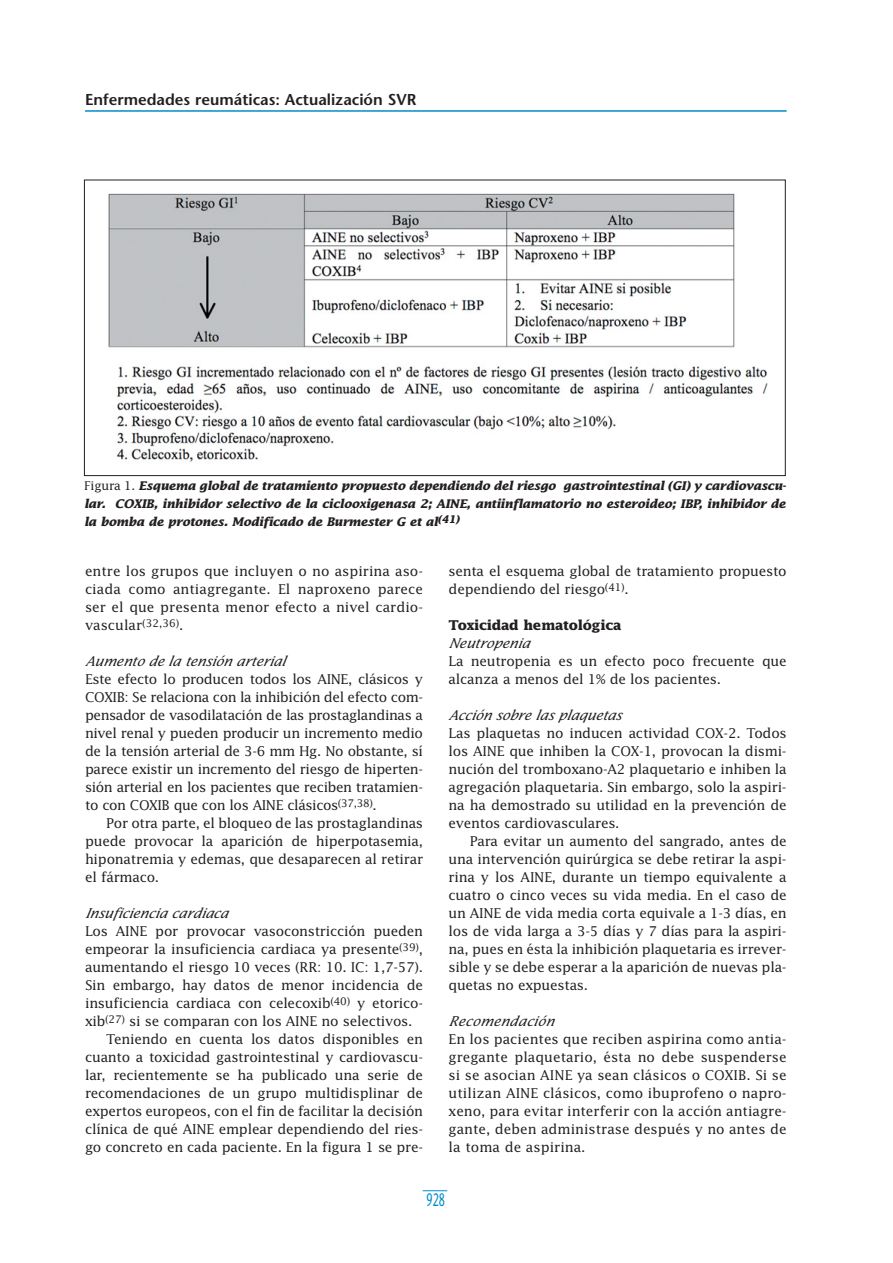
<style>
.page{position:relative;width:893px;height:1263px;background:#fff}
.page>*{position:absolute;margin:0;border:0;box-sizing:border-box;transform-origin:0 0}
.t1{font:500 18px "Stone Sans Std";color:#008ccb;scale:.6 1}
.t2{font:600 15.75px "Stone Sans Std";color:#231f20}
.t3{font:13.5px/18px "Lucida Std";letter-spacing:-.02em;color:#231f20}
.t4{font:13.5px/18px "Lucida Std";color:#231f20}
.t5{font:italic 13.5px "Lucida Std";letter-spacing:-.02em;color:#231f20}
.t6{font:italic 700 12px/18px "Lucida Std";letter-spacing:-.02em;color:#231f20;text-align:justify}
.s1{font-weight:400;font-style:normal}
.s2{font-weight:700}
.s3{font-style:italic}
</style>
<div class="page">
<hr style="left:85px;top:110px;width:702px;height:2px;background:#008ccb">
<svg style="left:423px;top:1190px;width:24px;height:1px"></svg>
<img style="left:108px;top:193px;width:660px;height:269px">
<p class="t2" style="left:85px;top:94px;width:333px">Enfermedades reumáticas: Actualización SVR</p>
<p class="t6" style="left:84px;top:478px;width:704px"><span class="s1">Figura 1.</span> Esquema global de tratamiento propuesto dependiendo del riesgo gastrointestinal (GI) y cardiovascu&shy;lar. COXIB, inhibidor selectivo de la ciclooxigenasa 2; AINE, antiinflamatorio no esteroideo; IBP, inhibidor de la bomba de protones. Modificado de Burmester G et al<sup>(41)</sup></p>
<p class="t3" style="left:85px;top:563px;width:340px;text-align:justify">entre los grupos que incluyen o no aspirina aso&shy;ciada como antiagregante. El naproxeno parece ser el que presenta menor efecto a nivel cardio&shy;vascular<sup>(32,36)</sup>.</p>
<p class="t5" style="left:85px;top:653px;width:202px">Aumento de la tensión arterial</p>
<p class="t3" style="left:85px;top:671px;width:340px">Este efecto lo producen todos los AINE, clásicos y</p>
<p class="t3" style="left:85px;top:689px;width:340px">COXIB: Se relaciona con la inhibición del efecto com-</p>
<p class="t3" style="left:85px;top:707px;width:340px">pensador de vasodilatación de las prostaglandinas a</p>
<p class="t3" style="left:85px;top:725px;width:340px">nivel renal y pueden producir un incremento medio</p>
<p class="t3" style="left:85px;top:743px;width:340px">de la tensión arterial de 3-6 mm Hg. No obstante, sí</p>
<p class="t3" style="left:85px;top:761px;width:340px">parece existir un incremento del riesgo de hiperten-</p>
<p class="t3" style="left:85px;top:779px;width:340px">sión arterial en los pacientes que reciben tratamien-</p>
<p class="t3" style="left:85px;top:797px;width:293px">to con COXIB que con los AINE clásicos<sup>(37,38)</sup>.</p>
<p class="t3" style="left:106px;top:815px;width:318px">Por otra parte, el bloqueo de las prostaglandinas</p>
<p class="t3" style="left:85px;top:833px;width:340px">puede provocar la aparición de hiperpotasemia,</p>
<p class="t3" style="left:85px;top:851px;width:340px">hiponatremia y edemas, que desaparecen al retirar</p>
<p class="t3" style="left:85px;top:869px;width:76px">el fármaco.</p>
<p class="t5" style="left:85px;top:905px;width:147px">Insuficiencia cardiaca</p>
<p class="t3" style="left:85px;top:923px;width:340px">Los AINE por provocar vasoconstricción pueden</p>
<p class="t3" style="left:85px;top:941px;width:340px">empeorar la insuficiencia cardiaca ya presente<sup>(39)</sup>,</p>
<p class="t3" style="left:85px;top:959px;width:340px">aumentando el riesgo 10 veces (RR: 10. IC: 1,7-57).</p>
<p class="t3" style="left:85px;top:977px;width:340px">Sin embargo, hay datos de menor incidencia de</p>
<p class="t3" style="left:85px;top:995px;width:340px">insuficiencia cardiaca con celecoxib<sup>(40)</sup> y etorico-</p>
<p class="t3" style="left:85px;top:1013px;width:329px">xib<sup>(27)</sup> si se comparan con los AINE no selectivos.</p>
<p class="t3" style="left:106px;top:1031px;width:318px">Teniendo en cuenta los datos disponibles en</p>
<p class="t3" style="left:85px;top:1049px;width:340px">cuanto a toxicidad gastrointestinal y cardiovascu-</p>
<p class="t3" style="left:85px;top:1067px;width:340px">lar, recientemente se ha publicado una serie de</p>
<p class="t3" style="left:85px;top:1085px;width:340px">recomendaciones de un grupo multidisplinar de</p>
<p class="t3" style="left:85px;top:1103px;width:340px">expertos europeos, con el fin de facilitar la decisión</p>
<p class="t3" style="left:85px;top:1121px;width:340px">clínica de qué AINE emplear dependiendo del ries-</p>
<p class="t3" style="left:85px;top:1139px;width:340px">go concreto en cada paciente. En la figura 1 se pre-</p>
<p class="t3" style="left:449px;top:563px;width:340px">senta el esquema global de tratamiento propuesto dependiendo del riesgo<sup>(41)</sup>.</p>
<p class="t3" style="left:449px;top:617px;width:340px"><span class="s2">Toxicidad hematológica<br></span><span class="s3">Neutropenia<br></span>La neutropenia es un efecto poco frecuente que alcanza a menos del 1% de los pacientes.</p>
<p class="t5" style="left:449px;top:707px;width:177px">Acción sobre las plaquetas</p>
<p class="t3" style="left:449px;top:725px;width:340px">Las plaquetas no inducen actividad COX-2. Todos</p>
<p class="t3" style="left:449px;top:743px;width:340px">los AINE que inhiben la COX-1, provocan la dismi-</p>
<p class="t3" style="left:449px;top:761px;width:340px">nución del tromboxano-A2 plaquetario e inhiben la</p>
<p class="t3" style="left:449px;top:779px;width:340px">agregación plaquetaria. Sin embargo, solo la aspiri-</p>
<p class="t3" style="left:449px;top:797px;width:340px">na ha demostrado su utilidad en la prevención de</p>
<p class="t3" style="left:449px;top:815px;width:172px">eventos cardiovasculares.</p>
<p class="t3" style="left:470px;top:833px;width:318px">Para evitar un aumento del sangrado, antes de</p>
<p class="t3" style="left:449px;top:851px;width:340px">una intervención quirúrgica se debe retirar la aspi-</p>
<p class="t3" style="left:449px;top:869px;width:340px">rina y los AINE, durante un tiempo equivalente a</p>
<p class="t3" style="left:449px;top:887px;width:340px">cuatro o cinco veces su vida media. En el caso de</p>
<p class="t3" style="left:449px;top:905px;width:339px">un AINE de vida media corta equivale a 1-3 días, en</p>
<p class="t3" style="left:449px;top:923px;width:340px">los de vida larga a 3-5 días y 7 días para la aspiri-</p>
<p class="t3" style="left:449px;top:941px;width:340px">na, pues en ésta la inhibición plaquetaria es irrever-</p>
<p class="t3" style="left:449px;top:959px;width:340px">sible y se debe esperar a la aparición de nuevas pla-</p>
<p class="t3" style="left:449px;top:977px;width:141px">quetas no expuestas.</p>
<p class="t4" style="left:449px;top:1013px;width:340px"><span class="s3">Recomendación<br></span>En los pacientes que reciben aspirina como antia&shy;gregante plaquetario, ésta no debe suspenderse si se asocian AINE ya sean clásicos o COXIB. Si se utilizan AINE clásicos, como ibuprofeno o napro&shy;xeno, para evitar interferir con la acción antiagre&shy;gante, deben administrase después y no antes de la toma de aspirina.</p>
<p class="t1" style="left:427px;top:1189px;width:32px">928</p>
</div>
